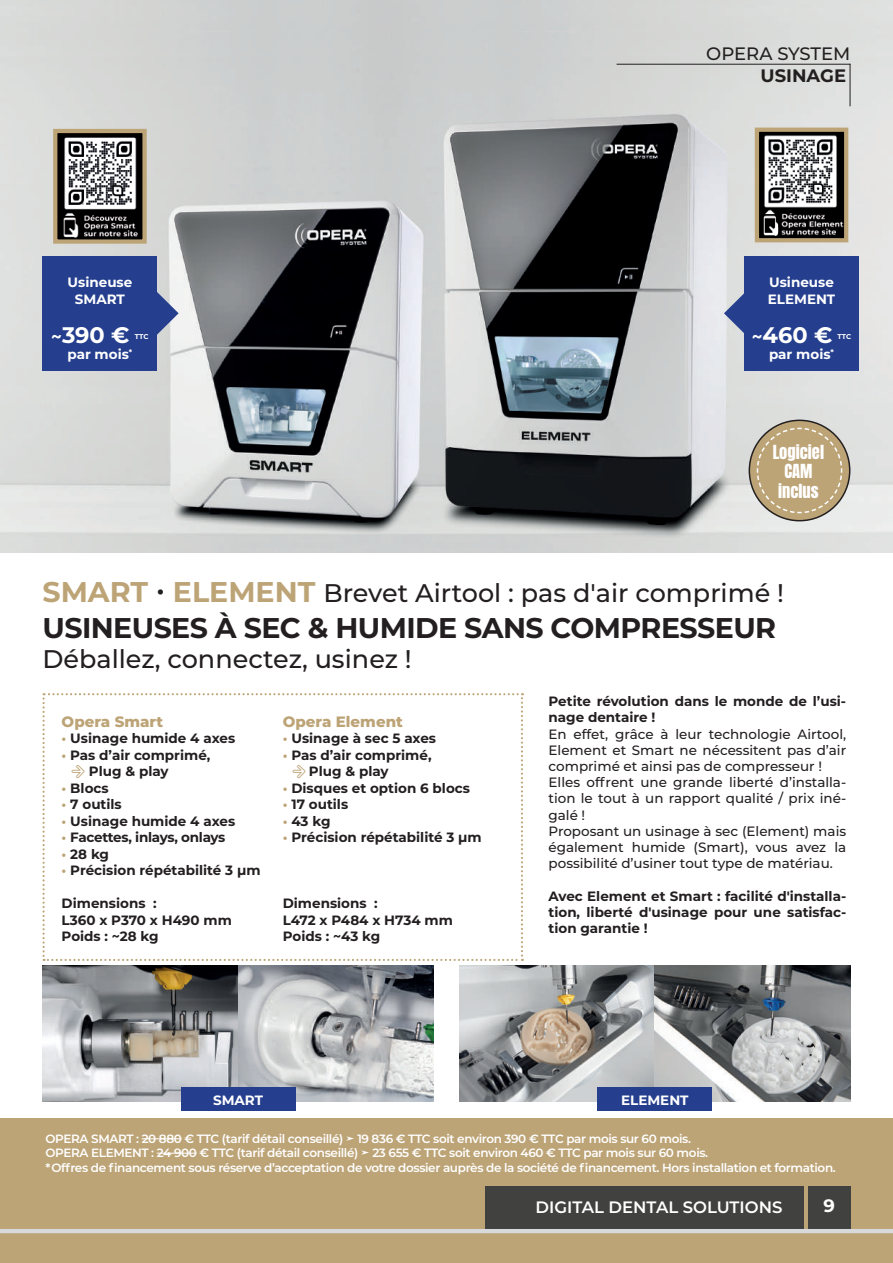
<style>
.page{position:relative;width:893px;height:1263px;background:#fff}
.page>*{position:absolute;margin:0;border:0;box-sizing:border-box;transform-origin:0 0}
.t1{font:700 28.5px "Montserrat";letter-spacing:-.02em;color:#231f20}
.t2{font:500 25.5px "Montserrat";color:#231f20}
.t3{font:700 22.5px "Montserrat";color:#fff}
.t4{font:500 18px "Montserrat";color:#231f20}
.t5{font:700 18px "Montserrat";color:#231f20}
.t6{font:700 18px "Montserrat";color:#fff}
.t7{font:600 16.5px "Montserrat";color:#fff}
.t8{font:16.5px/19.8px "Anton";color:#fff;text-align:center}
.t9{font:800 15px "Montserrat";color:#bda477}
.t10{font:700 13.5px/16.2px "Montserrat";color:#231f20}
.t11{font:500 13.5px/16.2px "Montserrat";color:#231f20}
.t12{font:700 13.5px/16.5px "Montserrat";color:#fff;text-align:center}
.t13{font:700 13.5px "Montserrat";letter-spacing:-.02em;color:#231f20}
.t14{font:600 12px/14.4px "Montserrat";letter-spacing:-.03em;color:#fff}
.t15{font:700 7.05px "Montserrat";color:#fff}
.s1{font-size:18px}
.s2{font-weight:700;font-size:28.5px;color:#bda477}
.s3{font-size:28.5px}
.s4{color:#bda477}
.s5{font-family:"Arrows";font-weight:400}
</style>
<div class="page">
<img style="left:0;top:0;width:893px;height:553px">
<div style="left:0;top:1118px;width:893px;height:145px;background:#bda477"></div>
<div style="left:485px;top:1186px;width:319px;height:43px;background:#414140"></div>
<div style="left:808px;top:1186px;width:42px;height:43px;background:#414140"></div>
<hr style="left:0;top:1229px;width:893px;height:4px;background:#d8d9db">
<hr style="left:617px;top:64px;width:233px;height:1px;background:#231f20">
<hr style="left:850px;top:64px;width:1px;height:42px;background:#231f20">
<hr style="left:142px;top:1138px;width:40px;height:1px;background:#fff">
<hr style="left:157px;top:1153px;width:40px;height:1px;background:#fff">
<img style="left:58px;top:134px;width:84px;height:105px">
<div style="left:53px;top:129px;width:94px;height:115px;border:4px solid #bda477"></div>
<img style="left:760px;top:133px;width:83px;height:104px">
<div style="left:755px;top:128px;width:93px;height:114px;border:4px solid #bda477"></div>
<img style="left:43px;top:965px;width:195px;height:136px">
<svg style="left:238px;top:965px;width:196px;height:136px;background:#adb0b3"></svg>
<img style="left:459px;top:965px;width:196px;height:136px">
<svg style="left:655px;top:965px;width:195px;height:136px;background:#898c8d"></svg>
<div style="left:181px;top:1087px;width:115px;height:23px;background:#253f8e"></div>
<div style="left:597px;top:1087px;width:115px;height:23px;background:#253f8e"></div>
<svg style="left:157px;top:291px;width:22px;height:45px"></svg>
<div style="left:43px;top:256px;width:114px;height:115px;background:#253f8e"></div>
<svg style="left:724px;top:291px;width:20px;height:45px"></svg>
<div style="left:744px;top:256px;width:115px;height:115px;background:#253f8e"></div>
<svg style="left:749px;top:420px;width:101px;height:101px"></svg>
<div style="left:749px;top:420px;width:101px;height:101px;border:2px solid #231f20;border-radius:50%"></div>
<svg style="left:756px;top:427px;width:87px;height:87px;background:#bea880"></svg>
<svg style="left:43px;top:693px;width:480px;height:268px"></svg>
<p class="t12" style="left:68px;top:273px;width:66px">Usineuse<br>SMART</p>
<h3 class="t3" style="left:51px;top:318px;width:80px"><span class="s1">~</span>390 €</h3>
<p class="t15" style="left:135px;top:331px;width:15px">TTC</p>
<p class="t12" style="left:67px;top:345px;width:66px">par mois<sup>*</sup></p>
<h3 class="t4" style="left:706px;top:41px;width:146px">OPERA SYSTEM</h3>
<h3 class="t5" style="left:760px;top:63px;width:87px">USINAGE</h3>
<p class="t12" style="left:768px;top:273px;width:69px;text-align:left">Usineuse<br>ELEMENT</p>
<h3 class="t3" style="left:752px;top:318px;width:82px"><span class="s1">~</span>460 €</h3>
<p class="t15" style="left:838px;top:331px;width:15px">TTC</p>
<p class="t12" style="left:769px;top:345px;width:66px">par mois<sup>*</sup></p>
<p class="t8" style="left:773px;top:443px;width:53px">Logiciel<br>CAM inclus</p>
<h2 class="t2" style="left:43px;top:575px;width:743px"><span class="s2">SMART</span> <span class="s3">•</span> <span class="s2">ELEMENT</span> Brevet Airtool : pas d'air comprimé !</h2>
<h1 class="t1" style="left:43px;top:607px;width:735px">USINEUSES À SEC &amp; HUMIDE SANS COMPRESSEUR</h1>
<h2 class="t2" style="left:43px;top:641px;width:371px">Déballez, connectez, usinez !</h2>
<p class="t9" style="left:62px;top:710px;width:103px">Opera Smart</p>
<p class="t10" style="left:62px;top:730px;width:175px"><span class="s4">•</span> Usinage humide 4 axes</p>
<p class="t10" style="left:89px;top:746px;width:123px;text-indent:-27px"><span class="s4">•</span> Pas d’air comprimé,<br>Plug &amp; play</p>
<p class="t10" style="left:62px;top:779px;width:49px"><span class="s4">•</span> Blocs</p>
<p class="t10" style="left:62px;top:796px;width:62px"><span class="s4">•</span> 7 outils</p>
<p class="t10" style="left:62px;top:812px;width:175px"><span class="s4">•</span> Usinage humide 4 axes</p>
<p class="t13" style="left:62px;top:828px;width:165px"><span class="s4">•</span> Facettes, inlays, onlays</p>
<p class="t10" style="left:62px;top:845px;width:49px"><span class="s4">•</span> 28 kg</p>
<p class="t10" style="left:62px;top:862px;width:200px"><span class="s4">•</span> Précision répétabilité 3 µm</p>
<p class="t10" style="left:62px;top:895px;width:172px">Dimensions :<br>L360 x P370 x H490 mm<br>Poids : ~28 kg</p>
<p class="t9" style="left:283px;top:710px;width:122px">Opera Element</p>
<p class="t10" style="left:283px;top:730px;width:155px"><span class="s4">•</span> Usinage à sec 5 axes</p>
<p class="t10" style="left:309px;top:746px;width:124px;text-indent:-26px"><span class="s4">•</span> Pas d’air comprimé,<br>Plug &amp; play</p>
<p class="t10" style="left:283px;top:779px;width:189px"><span class="s4">•</span> Disques et option 6 blocs</p>
<p class="t10" style="left:283px;top:796px;width:67px"><span class="s4">•</span> 17 outils</p>
<p class="t10" style="left:283px;top:812px;width:49px"><span class="s4">•</span> 43 kg</p>
<p class="t10" style="left:283px;top:829px;width:200px"><span class="s4">•</span> Précision répétabilité 3 µm</p>
<p class="t10" style="left:283px;top:895px;width:172px">Dimensions :<br>L472 x P484 x H734 mm<br>Poids : ~43 kg</p>
<p class="t10" style="left:549px;top:693px;width:299px">Petite révolution dans le monde de l’usi&shy;nage dentaire !</p>
<p class="t11" style="left:549px;top:725px;width:299px">En effet, grâce à leur technologie Airtool, Element et Smart ne nécessitent pas d’air comprimé et ainsi pas de compresseur !<br>Elles offrent une grande liberté d’installa&shy;tion le tout à un rapport qualité / prix iné&shy;galé !<br>Proposant un usinage à sec (Element) mais également humide (Smart), vous avez la possibilité d’usiner tout type de matériau.</p>
<p class="t10" style="left:549px;top:887px;width:299px;text-align:justify">Avec Element et Smart : facilité d'installa&shy;tion, liberté d'usinage pour une satisfac&shy;tion garantie !</p>
<p class="t12" style="left:213px;top:1091px;width:51px">SMART</p>
<p class="t12" style="left:621px;top:1091px;width:69px">ELEMENT</p>
<p class="t14" style="left:46px;top:1131px;width:792px">OPERA SMART : 20 880 € TTC (tarif détail conseillé) <span class="s5">a</span> 19 836 € TTC soit environ 390 € TTC par mois sur 60 mois.<br>OPERA ELEMENT : 24 900 € TTC (tarif détail conseillé) <span class="s5">a</span> 23 655 € TTC soit environ 460 € TTC par mois sur 60 mois.<br>*Offres de financement sous réserve d’acceptation de votre dossier auprès de la société de financement. Hors installation et formation.</p>
<p class="t7" style="left:535px;top:1195px;width:248px">DIGITAL DENTAL SOLUTIONS</p>
<h3 class="t6" style="left:823px;top:1193px;width:13px">9</h3>
</div>
